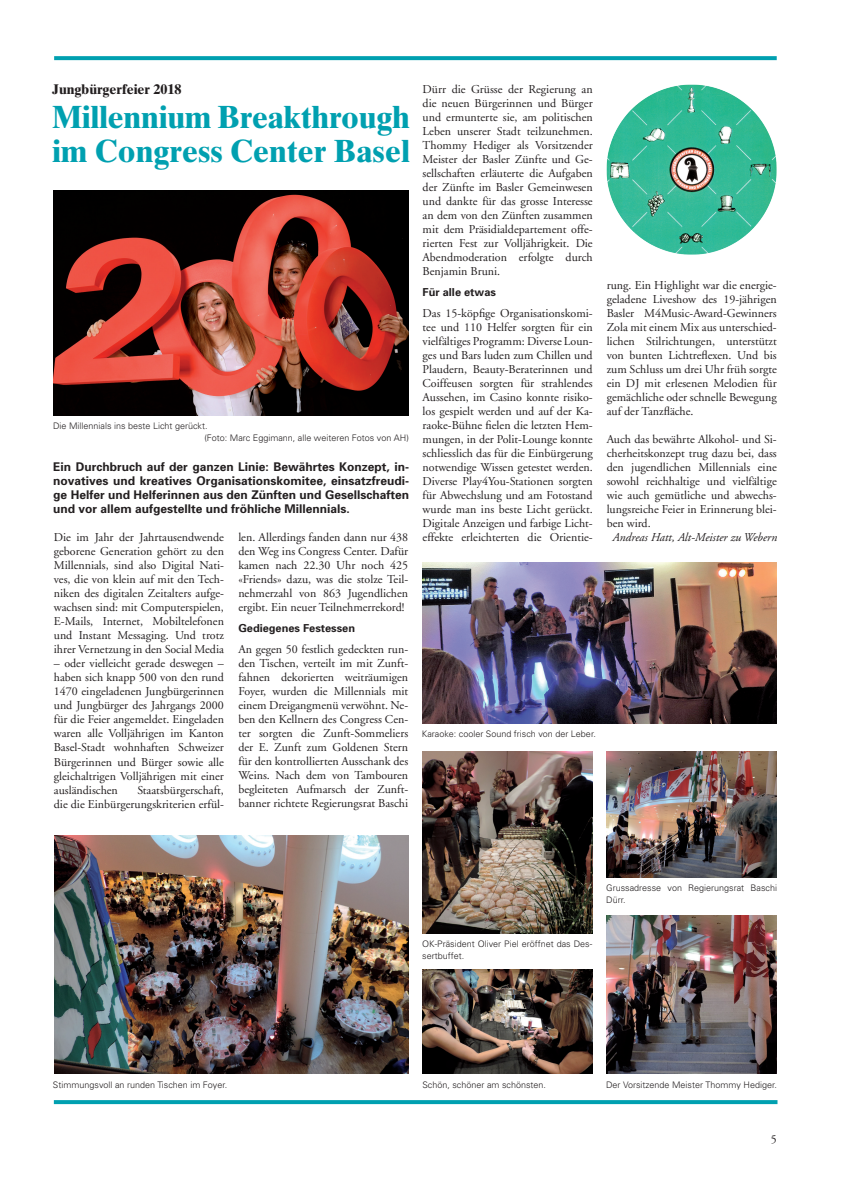
<style>
.page{position:relative;width:842px;height:1191px;background:#fff}
.page>*{position:absolute;margin:0;border:0;box-sizing:border-box;transform-origin:0 0}
.t1{font:700 32px/34px "Times Ten";letter-spacing:-.01em;color:#00a0b0}
.t2{font:700 14px "Times Ten";color:#231f20}
.t3{font:12px/14px "Adobe Garamond";color:#231f20;text-align:justify}
.t4{font:700 12px/14px "Univers";color:#231f20;text-align:justify}
.t5{font:italic 12px "Adobe Garamond";color:#231f20}
.t6{font:700 11px "Univers";color:#231f20}
.t7{font:300 9px/12px "Univers";color:#231f20}
</style>
<div class="page">
<svg style="left:54px;top:56px;width:723px;height:4px;background:#09a3b2"></svg>
<svg style="left:54px;top:1100px;width:723px;height:4px;background:#07a2b2"></svg>
<img style="left:54px;top:191px;width:354px;height:224px">
<img style="left:423px;top:562px;width:354px;height:161px">
<img style="left:422px;top:969px;width:171px;height:104px">
<img style="left:423px;top:751px;width:170px;height:182px">
<img style="left:607px;top:751px;width:169px;height:126px">
<img style="left:54px;top:835px;width:354px;height:238px">
<img style="left:607px;top:915px;width:170px;height:158px">
<img style="left:606px;top:84px;width:171px;height:171px">
<p class="t2" style="left:52px;top:81px;width:131px">Jungbürgerfeier 2018</p>
<h1 class="t1" style="left:52px;top:100px;width:359px">Millennium Breakthrough im Congress Center Basel</h1>
<p class="t7" style="left:204px;top:419px;width:206px;text-indent:-151px">Die Millennials ins beste Licht gerückt.<br>(Foto: Marc Eggimann, alle weiteren Fotos von AH)</p>
<p class="t4" style="left:53px;top:459px;width:357px">Ein Durchbruch auf der ganzen Linie: Bewährtes Konzept, in&shy;novatives und kreatives Organisationskomitee, einsatzfreudi&shy;ge Helfer und Helferinnen aus den Zünften und Gesellschaften und vor allem aufgestellte und fröhliche Millennials.</p>
<p class="t3" style="left:54px;top:531px;width:172px">Die im Jahr der Jahrtausendwende geborene Generation gehört zu den Millennials, sind also Digital Nati&shy;ves, die von klein auf mit den Tech&shy;niken des digitalen Zeitalters aufge&shy;wachsen sind: mit Computerspielen, E-Mails, Internet, Mobiltelefonen und Instant Messaging. Und trotz ihrer Vernetzung in den Social Media</p>
<p class="t3" style="left:54px;top:657px;width:172px">– oder vielleicht gerade deswegen – haben sich knapp 500 von den rund 1470 eingeladenen Jungbürgerinnen und Jungbürger des Jahrgangs 2000 für die Feier angemeldet. Eingeladen waren alle Volljährigen im Kanton Basel-Stadt wohnhaften Schweizer Bürgerinnen und Bürger sowie alle gleichaltrigen Volljährigen mit einer ausländischen</p>
<p class="t3" style="left:54px;top:783px;width:172px;text-align:right">Staatsbürgerschaft,<br>die die Einbürgerungskriterien erfül-</p>
<p class="t3" style="left:238px;top:531px;width:171px">len. Allerdings fanden dann nur 438 den Weg ins Congress Center. Dafür kamen nach 22.30 Uhr noch 425 «Friends» dazu, was die stolze Teil&shy;nehmerzahl von 863 Jugendlichen ergibt. Ein neuer Teilnehmerrekord!</p>
<p class="t6" style="left:238px;top:621px;width:118px">Gediegenes Festessen</p>
<p class="t3" style="left:238px;top:643px;width:171px">An gegen 50 festlich gedeckten run&shy;den Tischen, verteilt im mit Zunft&shy;fahnen dekorierten weiträumigen Foyer, wurden die Millennials mit einem Dreigangmenü verwöhnt. Ne&shy;ben den Kellnern des Congress Cen&shy;ter sorgten die Zunft-Sommeliers der E. Zunft zum Goldenen Stern für den kontrollierten Ausschank des Weins. Nach dem von Tambouren begleiteten Aufmarsch der Zunft&shy;banner richtete Regierungsrat Baschi</p>
<p class="t3" style="left:423px;top:83px;width:172px">Dürr die Grüsse der Regierung an die neuen Bürgerinnen und Bürger und ermunterte sie, am politischen Leben unserer Stadt teilzunehmen.<br>Thommy Hediger als Vorsitzender Meister der Basler Zünfte und Ge&shy;sellschaften erläuterte die Aufgaben der Zünfte im Basler Gemeinwesen und dankte für das grosse Interesse an dem von den Zünften zusammen mit dem Präsidialdepartement offe&shy;rierten Fest zur Volljährigkeit. Die Abendmoderation erfolgte durch Benjamin Bruni.</p>
<p class="t6" style="left:423px;top:285px;width:75px">Für alle etwas</p>
<p class="t3" style="left:423px;top:307px;width:172px">Das 15-köpfige Organisationskomi&shy;tee und 110 Helfer sorgten für ein vielfältiges Programm: Diverse Loun&shy;ges und Bars luden zum Chillen und Plaudern, Beauty-Beraterinnen und Coiffeusen sorgten für strahlendes Aussehen, im Casino konnte risiko&shy;los gespielt werden und auf der Ka&shy;raoke-Bühne fielen die letzten Hem&shy;mungen, in der Polit-Lounge konnte schliesslich das für die Einbürgerung notwendige Wissen getestet werden.<br>Diverse Play4You-Stationen sorgten für Abwechslung und am Fotostand wurde man ins beste Licht gerückt.<br>Digitale Anzeigen und farbige Licht&shy;effekte erleichterten die Orientie-</p>
<p class="t3" style="left:607px;top:279px;width:172px">rung. Ein Highlight war die energie&shy;geladene Liveshow des 19-jährigen Basler M4Music-Award-Gewinners Zola mit einem Mix aus unterschied&shy;lichen Stilrichtungen, unterstützt von bunten Lichtreflexen. Und bis zum Schluss um drei Uhr früh sorgte ein DJ mit erlesenen Melodien für gemächliche oder schnelle Bewegung auf der Tanzfläche.</p>
<p class="t3" style="left:607px;top:433px;width:172px">Auch das bewährte Alkohol- und Si&shy;cherheitskonzept trug dazu bei, dass den jugendlichen Millennials eine sowohl reichhaltige und vielfältige wie auch gemütliche und abwechs&shy;lungsreiche Feier in Erinnerung blei&shy;ben wird.</p>
<p class="t5" style="left:612px;top:531px;width:166px">Andreas Hatt, Alt-Meister zu Webern</p>
<p class="t7" style="left:422px;top:728px;width:175px">Karaoke: cooler Sound frisch von der Leber.</p>
<p class="t7" style="left:606px;top:882px;width:172px">Grussadresse von Regierungsrat Baschi<br>Dürr.</p>
<p class="t7" style="left:422px;top:938px;width:171px">OK-Präsident Oliver Piel eröffnet das Des&shy;sertbuffet.</p>
<p class="t7" style="left:53px;top:1078px;width:176px">Stimmungsvoll an runden Tischen im Foyer.</p>
<p class="t7" style="left:422px;top:1078px;width:125px">Schön, schöner am schönsten.</p>
<p class="t7" style="left:606px;top:1078px;width:172px">Der Vorsitzende Meister Thommy Hediger.</p>
<p class="t3" style="left:771px;top:1132px;width:7px">5</p>
</div>
